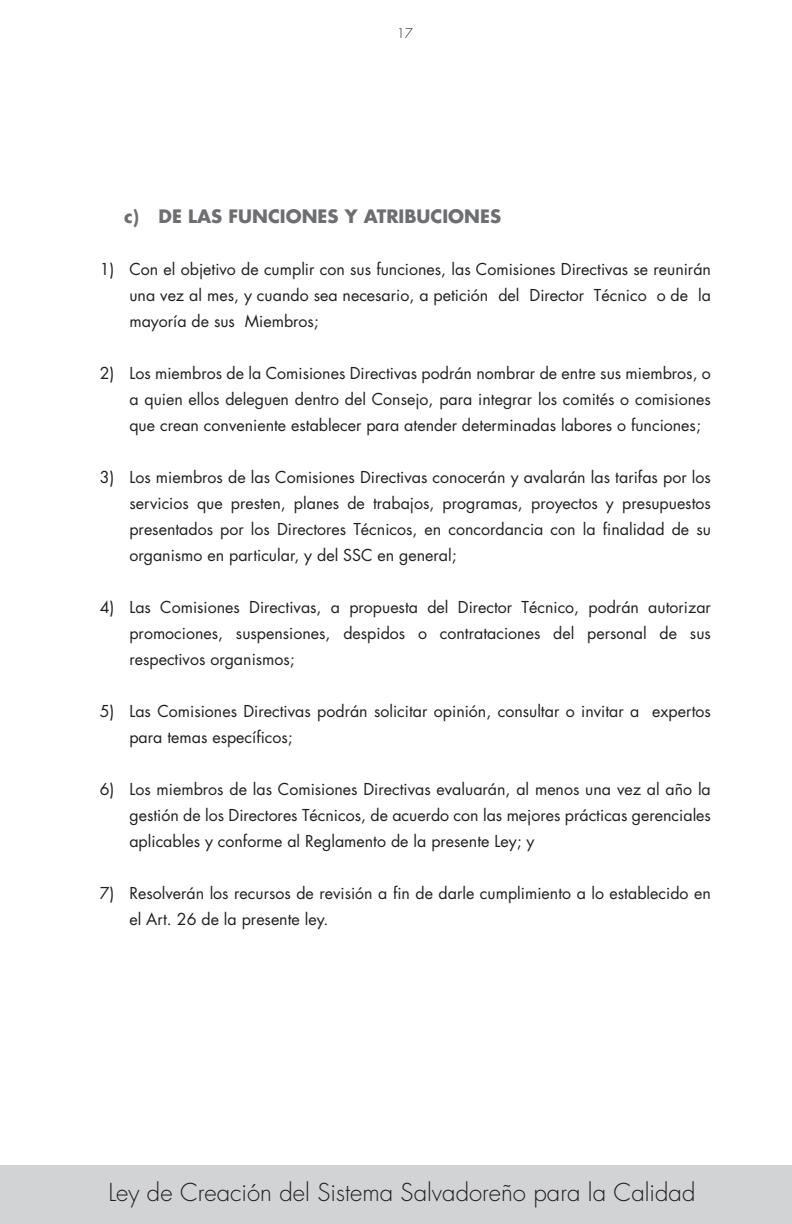
<style>
.page{position:relative;width:792px;height:1224px;background:#fff}
.page>*{position:absolute;margin:0;border:0;box-sizing:border-box;transform-origin:0 0}
.t1{font:300 24px "Futura";color:#231f20}
.t2{font:700 18px "Futura";color:#6d6e71}
.t3{font:16px/26px "Futura";color:#231f20;text-align:justify}
.t4{font:300 13px "Futura";color:#231f20}
</style>
<div class="page">
<div style="left:0;top:1166px;width:792px;height:58px;background:#d1d3d4"></div>
<p class="t4" style="left:397px;top:24px;width:18px">17</p>
<p class="t2" style="left:124px;top:204px;width:379px">c) DE LAS FUNCIONES Y ATRIBUCIONES</p>
<p class="t3" style="left:100px;top:256px;width:16px">1)</p>
<p class="t3" style="left:100px;top:360px;width:16px">2)</p>
<p class="t3" style="left:100px;top:464px;width:16px">3)</p>
<p class="t3" style="left:100px;top:594px;width:16px">4)</p>
<p class="t3" style="left:100px;top:698px;width:16px">5)</p>
<p class="t3" style="left:100px;top:776px;width:16px">6)</p>
<p class="t3" style="left:100px;top:880px;width:16px">7)</p>
<p class="t3" style="left:129px;top:256px;width:583px">Con el objetivo de cumplir con sus funciones, las Comisiones Directivas se reunirán una vez al mes, y cuando sea necesario, a petición del Director Técnico o de la mayoría de sus Miembros;</p>
<p class="t3" style="left:129px;top:360px;width:583px">Los miembros de la Comisiones Directivas podrán nombrar de entre sus miembros, o a quien ellos deleguen dentro del Consejo, para integrar los comités o comisiones que crean conveniente establecer para atender determinadas labores o funciones;</p>
<p class="t3" style="left:129px;top:464px;width:583px">Los miembros de las Comisiones Directivas conocerán y avalarán las tarifas por los servicios que presten, planes de trabajos, programas, proyectos y presupuestos presentados por los Directores Técnicos, en concordancia con la finalidad de su organismo en particular, y del SSC en general;</p>
<p class="t3" style="left:129px;top:594px;width:583px">Las Comisiones Directivas, a propuesta del Director Técnico, podrán autorizar promociones, suspensiones, despidos o contrataciones del personal de sus respectivos organismos;</p>
<p class="t3" style="left:129px;top:698px;width:583px">Las Comisiones Directivas podrán solicitar opinión, consultar o invitar a expertos para temas específicos;</p>
<p class="t3" style="left:129px;top:776px;width:583px">Los miembros de las Comisiones Directivas evaluarán, al menos una vez al año la gestión de los Directores Técnicos, de acuerdo con las mejores prácticas gerenciales aplicables y conforme al Reglamento de la presente Ley; y</p>
<p class="t3" style="left:129px;top:880px;width:583px">Resolverán los recursos de revisión a fin de darle cumplimiento a lo establecido en el Art. 26 de la presente ley.</p>
<p class="t1" style="left:108px;top:1177px;width:589px">Ley de Creación del Sistema Salvadoreño para la Calidad</p>
</div>
